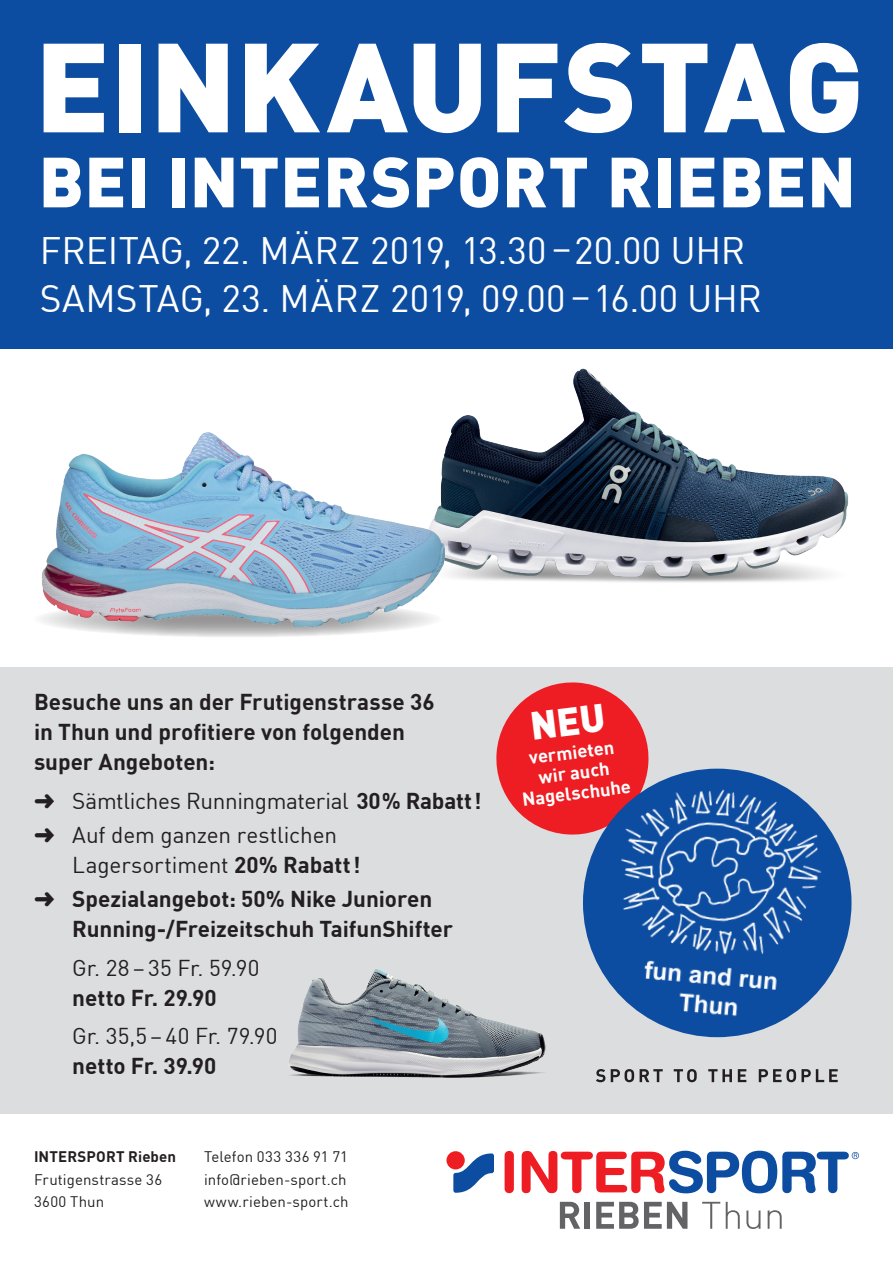
<style>
.page{position:relative;width:893px;height:1263px;background:#fff}
.page>*{position:absolute;margin:0;border:0;box-sizing:border-box;transform-origin:0 0}
.t1{font:900 124.5px "FFDIN Profor IIC";letter-spacing:-.005em;color:#fff}
.t2{font:900 69.75px "FFDIN Profor IIC";letter-spacing:.005em;color:#fff}
.t3{font:37.5px/48px "FFDIN Profor IIC";color:#fff}
.t4{font:700 22.5px/30px "FFDIN Profor IIC";color:#231f20}
.t5{font:22.5px/34.2px "FFDIN Profor IIC";letter-spacing:-.01em;color:#231f20}
.t6{font:700 18.45px/20.4px "FFDIN Profor IIC";color:#fff;text-align:center}
.t7{font:15px/22.5px "FFDIN Profor IIC";letter-spacing:.005em;color:#231f20}
.t8{font:700 15px "FFDIN Profor IIC";letter-spacing:.01em;color:#231f20}
.s1{font-weight:700}
.s2{font-weight:400}
</style>
<div class="page">
<div style="left:0;top:668px;width:893px;height:446px;background:#dcdddf"></div>
<div style="left:505px;top:1151px;width:9px;height:42px;background:#ee1d23;border-radius:5px"></div>
<svg style="left:522px;top:1151px;width:337px;height:42px"></svg>
<svg style="left:446px;top:1151px;width:19px;height:18px"></svg>
<svg style="left:453px;top:1153px;width:41px;height:40px"></svg>
<svg style="left:560px;top:1202px;width:20px;height:27px"></svg>
<div style="left:585px;top:1202px;width:5px;height:27px;background:#636366"></div>
<svg style="left:596px;top:1202px;width:91px;height:27px"></svg>
<svg style="left:702px;top:1202px;width:18px;height:27px"></svg>
<svg style="left:726px;top:1202px;width:14px;height:27px"></svg>
<svg style="left:746px;top:1210px;width:14px;height:19px"></svg>
<svg style="left:768px;top:1210px;width:14px;height:19px"></svg>
<svg style="left:596px;top:1069px;width:242px;height:13px"></svg>
<div style="left:0;top:0;width:893px;height:349px;background:#0d4da1"></div>
<img style="left:450px;top:368px;width:398px;height:215px">
<img style="left:289px;top:969px;width:257px;height:109px">
<svg style="left:32px;top:601px;width:411px;height:36px;background:#d7d6d6"></svg>
<img style="left:36px;top:432px;width:414px;height:197px">
<div style="left:583px;top:769px;width:268px;height:268px;background:#0d4da1;border-radius:50%"></div>
<img style="left:608px;top:778px;width:220px;height:254px">
<svg style="left:496px;top:682px;width:155px;height:155px"></svg>
<h1 class="t1" style="left:35px;top:-12px;width:831px">EINKAUFSTAG</h1>
<h2 class="t2" style="left:39px;top:126px;width:819px">BEI INTERSPORT RIEBEN</h2>
<h3 class="t3" style="left:40px;top:224px;width:724px">FREITAG, 22. MÄRZ 2019, 13.30–20.00 UHR<br>SAMSTAG, 23. MÄRZ 2019, 09.00–16.00 UHR</h3>
<p class="t4" style="left:34px;top:686px;width:402px">Besuche uns an der Frutigenstrasse 36 in Thun und profitiere von folgenden super Angeboten:</p>
<p class="t5" style="left:34px;top:782px;width:449px">➜ Sämtliches Runningmaterial <span class="s1">30% Rabatt! </span>➜ Auf dem ganzen restlichen</p>
<p class="t4" style="left:34px;top:846px;width:400px;line-height:34.2px;text-indent:38px"><span class="s2">Lagersortiment</span> 20% Rabatt!<br>➜ Spezialangebot: 50% Nike Junioren</p>
<p class="t4" style="left:72px;top:913px;width:382px">Running-/Freizeitschuh TaifunShifter</p>
<p class="t5" style="left:72px;top:949px;width:189px">Gr. 28–35 Fr. 59.90</p>
<p class="t4" style="left:72px;top:981px;width:146px">netto Fr. 29.90</p>
<p class="t5" style="left:72px;top:1018px;width:207px">Gr. 35,5–40 Fr. 79.90</p>
<p class="t4" style="left:72px;top:1050px;width:146px">netto Fr. 39.90</p>
<p class="t8" style="left:34px;top:1145px;width:144px">INTERSPORT Rieben</p>
<p class="t7" style="left:34px;top:1167px;width:130px">Frutigenstrasse 36<br>3600 Thun</p>
<p class="t7" style="left:204px;top:1144px;width:146px">Telefon 033 336 91 71 info@rieben-sport.ch www.rieben-sport.ch</p>
<p class="t6" style="left:516px;top:748px;width:111px;rotate:-7deg">vermieten wir auch<br>Nagelschuhe</p>
</div>
